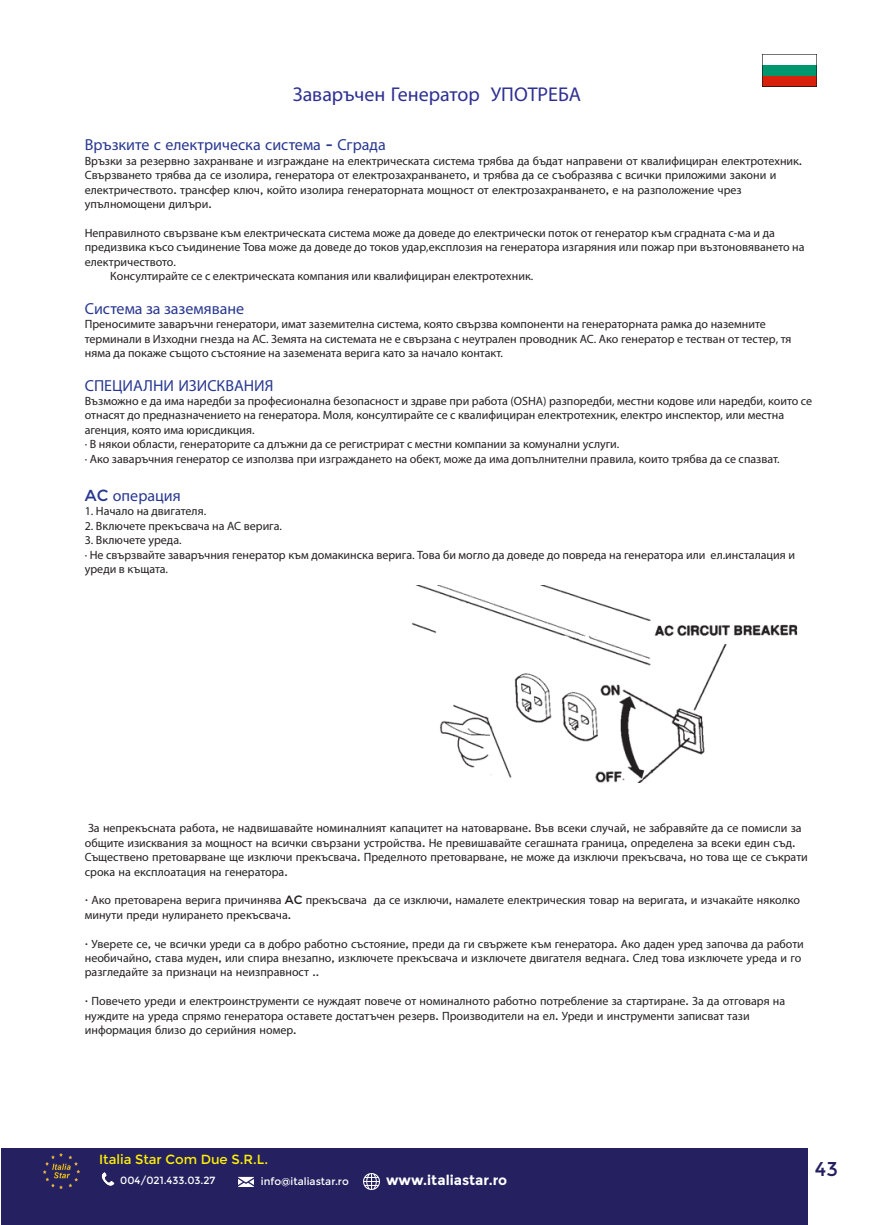
<style>
.page{position:relative;width:874px;height:1225px;background:#fff}
.page>*{position:absolute;margin:0;border:0;box-sizing:border-box;transform-origin:0 0}
.t1{font:20px "Myriad Pro";color:#2e3092}
.t2{font:20px "Montserrat";color:#252161}
.t3{font:16px "Myriad Pro";color:#283890}
.t4{font:700 13.8px "Montserrat";color:#fff}
.t5{font:13.2px "Montserrat";color:#fff101}
.t6{font:12px/14.4px "Myriad Pro";color:#231f20}
.t7{font:10.4px "Montserrat";color:#fff}
.s1{font-family:"Montserrat"}
</style>
<div class="page">
<img style="left:412px;top:586px;width:386px;height:197px">
<div style="left:1px;top:1149px;width:806px;height:76px;background:#252161"></div>
<img style="left:44px;top:1153px;width:36px;height:35px">
<svg style="left:101px;top:1172px;width:13px;height:13px"></svg>
<img style="left:238px;top:1176px;width:16px;height:11px">
<img style="left:363px;top:1173px;width:16px;height:16px">
<img style="left:762px;top:54px;width:54px;height:33px">
<h1 class="t1" style="left:293px;top:82px;width:290px">Заваръчен Генератор УПОТРЕБА</h1>
<h2 class="t3" style="left:85px;top:135px;width:302px">Връзките с електрическа система <span class="s1">-</span> Сграда</h2>
<p class="t6" style="left:85px;top:153px;width:718px">Връзки за резервно захранване и изграждане на електрическата система трябва да бъдат направени от квалифициран електротехник<span class="s1">.<br></span>Свързването трябва да се изолира<span class="s1">,</span> генератора от електрозахранването<span class="s1">,</span> и трябва да се съобразява с всички приложими закони и електричеството<span class="s1">.</span> трансфер ключ<span class="s1">,</span> който изолира генераторната мощност от електрозахранването<span class="s1">,</span> е на разположение чрез упълномощени дилъри<span class="s1">.</span></p>
<p class="t6" style="left:85px;top:225px;width:691px">Неправилното свързване към електрическата система може да доведе до електрически поток от генератор към сградната с-ма и да</p>
<p class="t6" style="left:85px;top:240px;width:721px">предизвика късо съидинение Това може да доведе до токов удар,експлозия на генератора изгаряния или пожар при възтоновяването на</p>
<p class="t6" style="left:85px;top:254px;width:93px">електричеството.</p>
<p class="t6" style="left:110px;top:269px;width:424px">Консултирайте се с електрическата компания или квалифициран електротехник.</p>
<h2 class="t3" style="left:85px;top:298px;width:161px">Система за заземяване</h2>
<p class="t6" style="left:85px;top:317px;width:707px">Преносимите заваръчни генератори, имат заземителна система, която свързва компоненти на генераторната рамка до наземните терминали в Изходни гнезда на AC. Земята на системата не е свързана с неутрален проводник АС. Ако генератор е тестван от тестер, тя няма да покаже същото състояние на заземената верига като за начало контакт.</p>
<h2 class="t3" style="left:85px;top:375px;width:190px">СПЕЦИАЛНИ ИЗИСКВАНИЯ</h2>
<p class="t6" style="left:85px;top:393px;width:728px">Възможно е да има наредби за професионална безопасност и здраве при работа (OSHA) разпоредби, местни кодове или наредби, които се отнасят до предназначението на генератора. Моля, консултирайте се с квалифициран електротехник, електро инспектор, или местна агенция, която има юрисдикция.<br>· В някои области, генераторите са длъжни да се регистрират с местни компании за комунални услуги.<br>· Ако заваръчния генератор се използва при изграждането на обект, може да има допълнителни правила, които трябва да се спазват.</p>
<h2 class="t3" style="left:85px;top:486px;width:97px"><span class="s1">AC</span> операция</h2>
<p class="t6" style="left:85px;top:504px;width:123px">1. Начало на двигателя.</p>
<p class="t6" style="left:85px;top:518px;width:199px">2. Включете прекъсвача на AC верига.</p>
<p class="t6" style="left:85px;top:533px;width:711px">3. Включете уреда.<br>· Не свързвайте заваръчния генератор към домакинска верига. Това би могло да доведе до повреда на генератора или ел.инсталация и уреди в къщата.</p>
<p class="t6" style="left:85px;top:821px;width:724px">За непрекъсната работа<span class="s1">,</span> не надвишавайте номиналният капацитет на натоварване<span class="s1">.</span> Във всеки случай<span class="s1">,</span> не забравяйте да се помисли за общите изисквания за мощност на всички свързани устройства<span class="s1">.</span> Не превишавайте сегашната граница<span class="s1">,</span> определена за всеки един съд<span class="s1">.<br></span>Съществено претоварване ще изключи прекъсвача<span class="s1">.</span> Пределното претоварване<span class="s1">,</span> не може да изключи прекъсвача<span class="s1">,</span> но това ще се съкрати срока на експлоатация на генератора<span class="s1">.</span></p>
<p class="t6" style="left:85px;top:893px;width:716px"><span class="s1">·</span> Ако претоварена верига причинява <span class="s1">AC</span> прекъсвача да се изключи<span class="s1">,</span> намалете електрическия товар на веригата<span class="s1">,</span> и изчакайте няколко минути преди нулирането прекъсвача<span class="s1">.</span></p>
<p class="t6" style="left:85px;top:936px;width:720px"><span class="s1">·</span> Уверете се<span class="s1">,</span> че всички уреди са в добро работно състояние<span class="s1">,</span> преди да ги свържете към генератора<span class="s1">.</span> Ако даден уред започва да работи необичайно<span class="s1">,</span> става муден<span class="s1">,</span> или спира внезапно<span class="s1">,</span> изключете прекъсвача и изключете двигателя веднага<span class="s1">.</span> След това изключете уреда и го разгледайте за признаци на неизправност <span class="s1">..</span></p>
<p class="t6" style="left:85px;top:993px;width:701px"><span class="s1">·</span> Повечето уреди и електроинструменти се нуждаят повече от номиналното работно потребление за стартиране<span class="s1">.</span> За да отговаря на нуждите на уреда спрямо генератора оставете достатъчен резерв<span class="s1">.</span> Производители на ел<span class="s1">.</span> Уреди и инструменти записват тази информация близо до серийния номер<span class="s1">.</span></p>
<p class="t5" style="left:99px;top:1152px;width:170px">Italia Star Com Due S.R.L.</p>
<p class="t7" style="left:120px;top:1174px;width:97px">004/021.433.03.27</p>
<p class="t7" style="left:261px;top:1175px;width:89px">info@italiastar.ro</p>
<p class="t4" style="left:386px;top:1171px;width:123px">www.italiastar.ro</p>
<h1 class="t2" style="left:814px;top:1157px;width:24px">43</h1>
</div>
